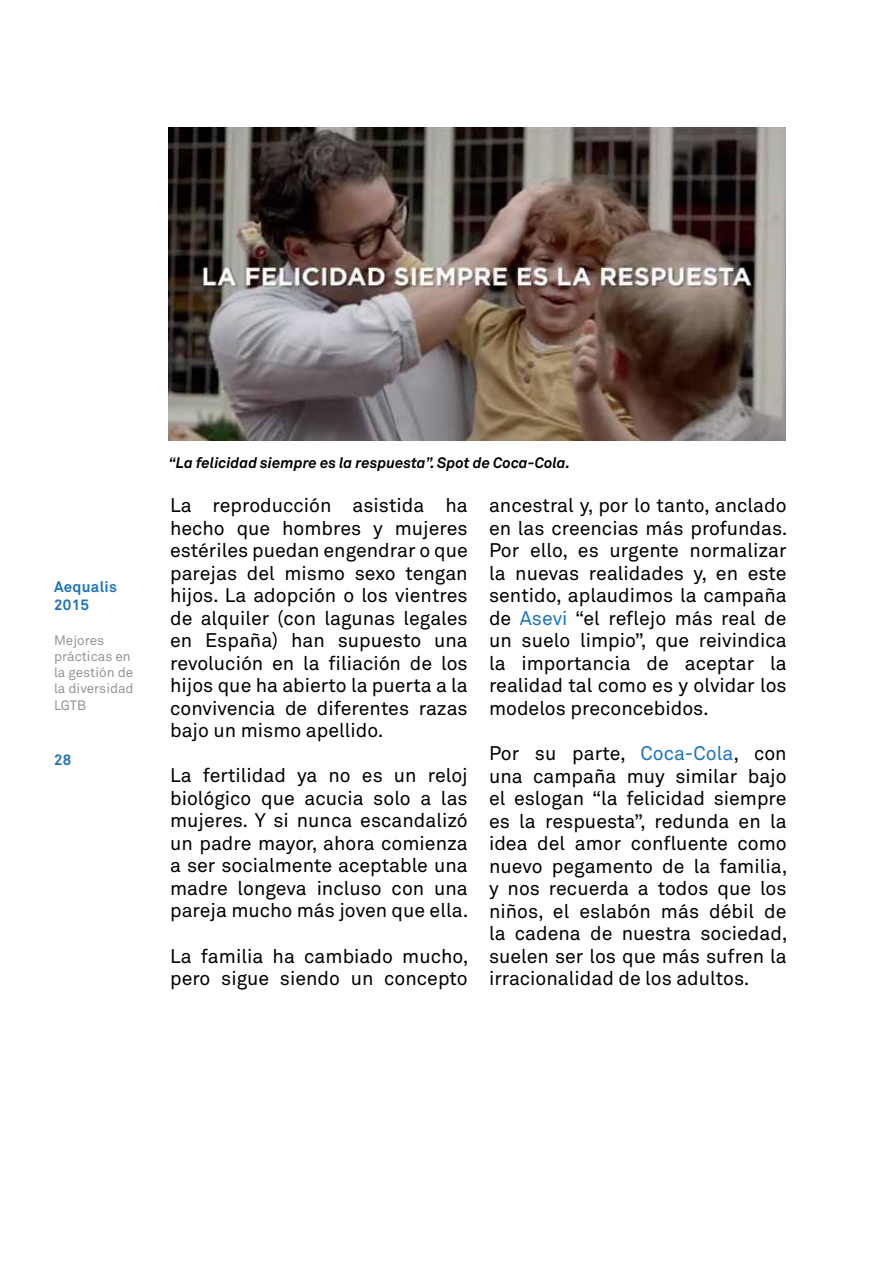
<style>
.page{position:relative;width:893px;height:1263px;background:#fff}
.page>*{position:absolute;margin:0;border:0;box-sizing:border-box;transform-origin:0 0}
.t1{font:19.5px/22.5px "Akkurat";color:#000;text-align:justify}
.t2{font:italic 700 15px "Akkurat";color:#000}
.t3{font:700 15px/18px "Akkurat";letter-spacing:.02em;color:#1e74bb}
.t4{font:13.5px/16.2px "Akkurat";color:#939598}
.s1{color:#1e74bb}
</style>
<div class="page">
<img style="left:169px;top:128px;width:616px;height:313px">
<p class="t3" style="left:54px;top:577px;width:64px">Aequalis<br>2015</p>
<p class="t4" style="left:54px;top:632px;width:81px">Mejores prácticas en la gestión de la diversidad<br>LGTB</p>
<p class="t3" style="left:54px;top:751px;width:19px">28</p>
<p class="t2" style="left:169px;top:453px;width:403px">“La felicidad siempre es la respuesta”. Spot de Coca-Cola.</p>
<p class="t1" style="left:170px;top:495px;width:299px">La reproducción asistida ha hecho que hombres y mujeres estériles puedan engendrar o que parejas del mismo sexo tengan hijos. La adopción o los vientres de alquiler (con lagunas legales en España) han supuesto una revolución en la filiación de los hijos que ha abierto la puerta a la convivencia de diferentes razas bajo un mismo apellido.</p>
<p class="t1" style="left:170px;top:765px;width:300px">La fertilidad ya no es un reloj biológico que acucia solo a las mujeres. Y si nunca escandalizó un padre mayor, ahora comienza a ser socialmente aceptable una madre longeva incluso con una pareja mucho más joven que ella.</p>
<p class="t1" style="left:170px;top:945px;width:300px">La familia ha cambiado mucho, pero sigue siendo un concepto</p>
<p class="t1" style="left:489px;top:495px;width:300px">ancestral y, por lo tanto, anclado en las creencias más profundas.<br>Por ello, es urgente normalizar la nuevas realidades y, en este sentido, aplaudimos la campaña de <span class="s1">Asevi</span> “el reflejo más real de un suelo limpio”, que reivindica la importancia de aceptar la realidad tal como es y olvidar los modelos preconcebidos.</p>
<p class="t1" style="left:489px;top:742px;width:300px">Por su parte, <span class="s1">Coca-Cola</span>, con una campaña muy similar bajo el eslogan “la felicidad siempre es la respuesta”, redunda en la idea del amor confluente como nuevo pegamento de la familia, y nos recuerda a todos que los niños, el eslabón más débil de la cadena de nuestra sociedad, suelen ser los que más sufren la irracionalidad de los adultos.</p>
</div>
